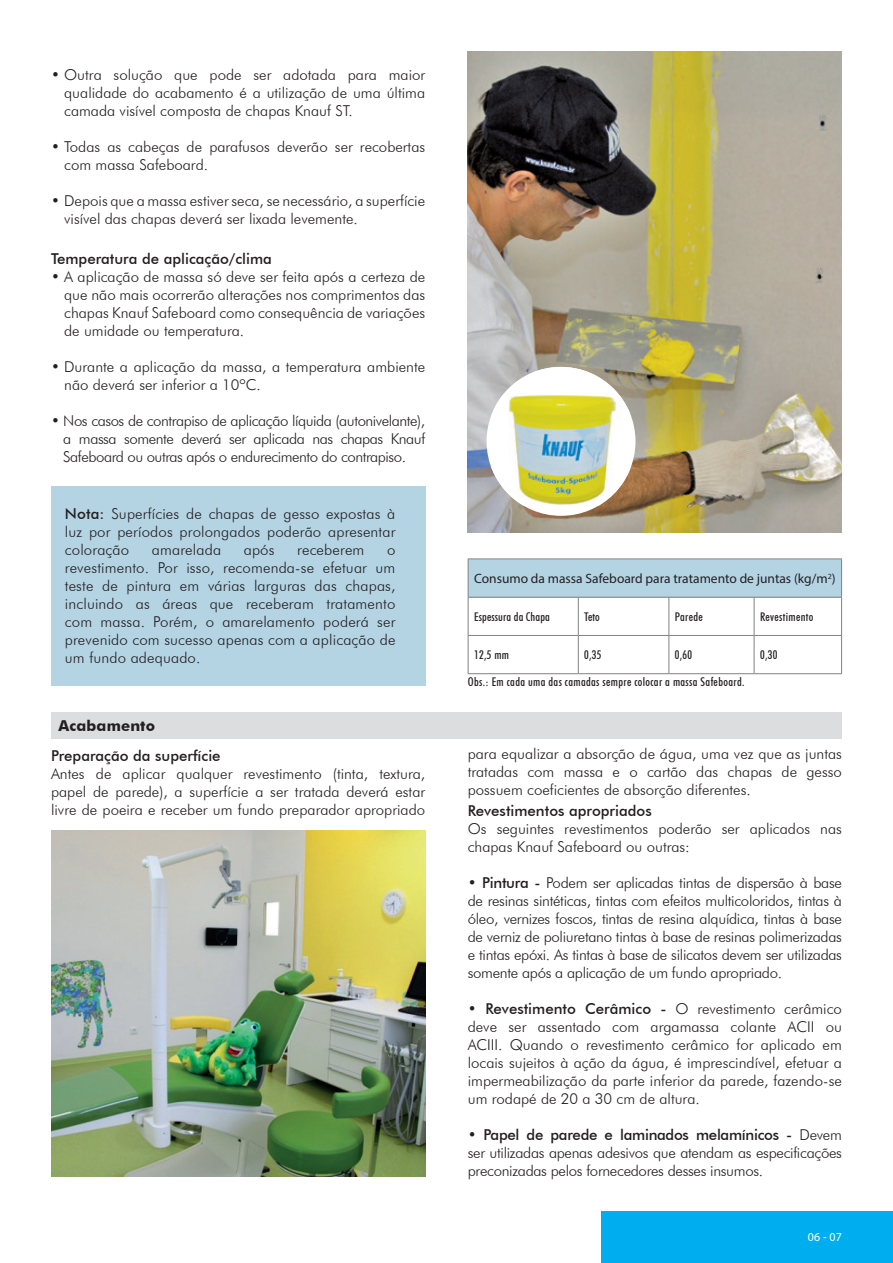
<style>
.page{position:relative;width:893px;height:1263px;background:#fff}
.page>*{position:absolute;margin:0;border:0;box-sizing:border-box;transform-origin:0 0}
.Texto_box_lateral{font:300 15px/18px "Futura BT";color:#231f20;text-align:justify}
.titulo1{font:500 15px "Futura BT";color:#231f20}
.titulo1-2{font:700 15px "Futura BT";letter-spacing:.01em;color:#231f20}
.Tabela{font:13.5px "Myriad Pro";color:#231f20}
.Tabela-2{font:500 condensed 12px "Futura BT";letter-spacing:.03em;color:#231f20}
.Tabela-3{font:500 condensed 12px "Futura BT";letter-spacing:.01em;color:#231f20}
.Texto{font:12px "Myriad Pro";color:#fff}
.s1{font-weight:500}
</style>
<div class="page">
<img style="left:51px;top:831px;width:374px;height:345px">
<div style="left:602px;top:1212px;width:291px;height:51px;background:#00aeef"></div>
<div style="left:51px;top:487px;width:374px;height:199px;background:#b4d4e4"></div>
<div style="left:468px;top:559px;width:374px;height:38px;background:#b4d4e4"></div>
<hr style="left:468px;top:558px;width:110px;height:1px;background:#808285">
<hr style="left:468px;top:559px;width:1px;height:38px;background:#808285">
<hr style="left:578px;top:558px;width:91px;height:1px;background:#808285">
<hr style="left:669px;top:558px;width:85px;height:1px;background:#808285">
<hr style="left:754px;top:558px;width:88px;height:1px;background:#808285">
<hr style="left:841px;top:559px;width:1px;height:38px;background:#808285">
<hr style="left:468px;top:597px;width:110px;height:1px;background:#808285">
<hr style="left:468px;top:597px;width:1px;height:38px;background:#808285">
<hr style="left:578px;top:597px;width:91px;height:1px;background:#808285">
<hr style="left:578px;top:597px;width:1px;height:38px;background:#808285">
<hr style="left:669px;top:597px;width:85px;height:1px;background:#808285">
<hr style="left:668px;top:597px;width:1px;height:38px;background:#808285">
<hr style="left:754px;top:597px;width:88px;height:1px;background:#808285">
<hr style="left:754px;top:597px;width:1px;height:38px;background:#808285">
<hr style="left:841px;top:597px;width:1px;height:38px;background:#808285">
<hr style="left:468px;top:635px;width:110px;height:1px;background:#808285">
<hr style="left:468px;top:636px;width:1px;height:37px;background:#808285">
<hr style="left:578px;top:635px;width:91px;height:1px;background:#808285">
<hr style="left:578px;top:636px;width:1px;height:37px;background:#808285">
<hr style="left:669px;top:635px;width:85px;height:1px;background:#808285">
<hr style="left:668px;top:636px;width:1px;height:37px;background:#808285">
<hr style="left:754px;top:635px;width:88px;height:1px;background:#808285">
<hr style="left:754px;top:636px;width:1px;height:37px;background:#808285">
<hr style="left:841px;top:636px;width:1px;height:37px;background:#808285">
<hr style="left:468px;top:673px;width:110px;height:1px;background:#808285">
<hr style="left:578px;top:673px;width:91px;height:1px;background:#808285">
<hr style="left:669px;top:673px;width:85px;height:1px;background:#808285">
<hr style="left:754px;top:673px;width:88px;height:1px;background:#808285">
<div style="left:51px;top:712px;width:791px;height:27px;background:#dcdddf"></div>
<img style="left:468px;top:51px;width:374px;height:482px">
<div style="left:487px;top:367px;width:148px;height:149px;background:#fff;border-radius:50%"></div>
<img style="left:491px;top:367px;width:139px;height:139px">
<p class="Texto_box_lateral" style="left:64px;top:66px;width:362px;text-indent:-13px">• Outra solução que pode ser adotada para maior qualidade do acabamento é a utilização de uma última camada visível composta de chapas Knauf ST.</p>
<p class="Texto_box_lateral" style="left:64px;top:138px;width:362px;text-indent:-13px">• Todas as cabeças de parafusos deverão ser recobertas com massa Safeboard.</p>
<p class="Texto_box_lateral" style="left:64px;top:192px;width:362px;text-indent:-13px">• Depois que a massa estiver seca, se necessário, a superfície visível das chapas deverá ser lixada levemente.</p>
<p class="titulo1" style="left:51px;top:250px;width:222px">Temperatura de aplicação/clima</p>
<p class="Texto_box_lateral" style="left:64px;top:268px;width:363px;text-indent:-13px">• A aplicação de massa só deve ser feita após a certeza de que não mais ocorrerão alterações nos comprimentos das chapas Knauf Safeboard como consequência de variações de umidade ou temperatura.</p>
<p class="Texto_box_lateral" style="left:64px;top:358px;width:363px;text-indent:-13px">• Durante a aplicação da massa, a temperatura ambiente não deverá ser inferior a 10ºC.</p>
<p class="Texto_box_lateral" style="left:63px;top:412px;width:363px;text-indent:-12px">• Nos casos de contrapiso de aplicação líquida (autonivelante), a massa somente deverá ser aplicada nas chapas Knauf Safeboard ou outras após o endurecimento do contrapiso.</p>
<p class="Texto_box_lateral" style="left:65px;top:505px;width:332px"><span class="s1">Nota:</span> Superfícies de chapas de gesso expostas à luz por períodos prolongados poderão apresentar coloração</p>
<p class="Texto_box_lateral" style="left:152px;top:541px;width:71px">amarelada</p>
<p class="Texto_box_lateral" style="left:244px;top:541px;width:32px">após</p>
<p class="Texto_box_lateral" style="left:297px;top:541px;width:69px">receberem</p>
<p class="Texto_box_lateral" style="left:65px;top:541px;width:332px;text-indent:322px">o revestimento. Por isso, recomenda-se efetuar um teste de pintura em várias larguras das chapas, incluindo as áreas que receberam tratamento com massa. Porém, o amarelamento poderá ser prevenido com sucesso apenas com a aplicação de um fundo adequado.</p>
<p class="titulo1-2" style="left:58px;top:717px;width:98px">Acabamento</p>
<p class="titulo1" style="left:51px;top:746px;width:171px">Preparação da superfície</p>
<p class="Texto_box_lateral" style="left:51px;top:764px;width:376px">Antes de aplicar qualquer revestimento (tinta, textura, papel de parede), a superfície a ser tratada deverá estar livre de poeira e receber um fundo preparador apropriado</p>
<p class="Tabela" style="left:474px;top:570px;width:363px">Consumo da massa Safeboard para tratamento de juntas (kg/m<sup>2</sup>)</p>
<p class="Tabela-3" style="left:474px;top:609px;width:77px">Espessura da Chapa</p>
<p class="Tabela-2" style="left:584px;top:609px;width:17px">Teto</p>
<p class="Tabela-2" style="left:675px;top:609px;width:29px">Parede</p>
<p class="Tabela-2" style="left:760px;top:609px;width:55px">Revestimento</p>
<p class="Tabela-2" style="left:474px;top:648px;width:37px">12,5 mm</p>
<p class="Tabela-2" style="left:584px;top:648px;width:19px">0,35</p>
<p class="Tabela-2" style="left:675px;top:648px;width:19px">0,60</p>
<p class="Tabela-2" style="left:760px;top:648px;width:19px">0,30</p>
<p class="Tabela-2" style="left:468px;top:674px;width:278px">Obs.: Em cada uma das camadas sempre colocar a massa Safeboard.</p>
<p class="Texto_box_lateral" style="left:468px;top:744px;width:376px">para equalizar a absorção de água, uma vez que as juntas tratadas com massa e o cartão das chapas de gesso possuem coeficientes de absorção diferentes.</p>
<p class="titulo1" style="left:468px;top:802px;width:185px">Revestimentos apropriados</p>
<p class="Texto_box_lateral" style="left:468px;top:820px;width:376px">Os seguintes revestimentos poderão ser aplicados nas chapas Knauf Safeboard ou outras:</p>
<p class="Texto_box_lateral" style="left:468px;top:874px;width:376px">• <span class="s1">Pintura -</span> Podem ser aplicadas tintas de dispersão à base de resinas sintéticas, tintas com efeitos multicoloridos, tintas à óleo, vernizes foscos, tintas de resina alquídica, tintas à base de verniz de poliuretano tintas à base de resinas polimerizadas e tintas epóxi. As tintas à base de silicatos devem ser utilizadas somente após a aplicação de um fundo apropriado.</p>
<p class="Texto_box_lateral" style="left:468px;top:1000px;width:376px">• <span class="s1">Revestimento Cerâmico -</span> O revestimento cerâmico deve ser assentado com argamassa colante ACII ou ACIII. Quando o revestimento cerâmico for aplicado em locais sujeitos à ação da água, é imprescindível, efetuar a impermeabilização da parte inferior da parede, fazendo-se um rodapé de 20 a 30 cm de altura.</p>
<p class="Texto_box_lateral" style="left:468px;top:1126px;width:376px">• <span class="s1">Papel de parede e laminados melamínicos -</span> Devem ser utilizadas apenas adesivos que atendam as especificações preconizadas pelos fornecedores desses insumos.</p>
<p class="Texto" style="left:808px;top:1229px;width:36px">06 - 07</p>
</div>
